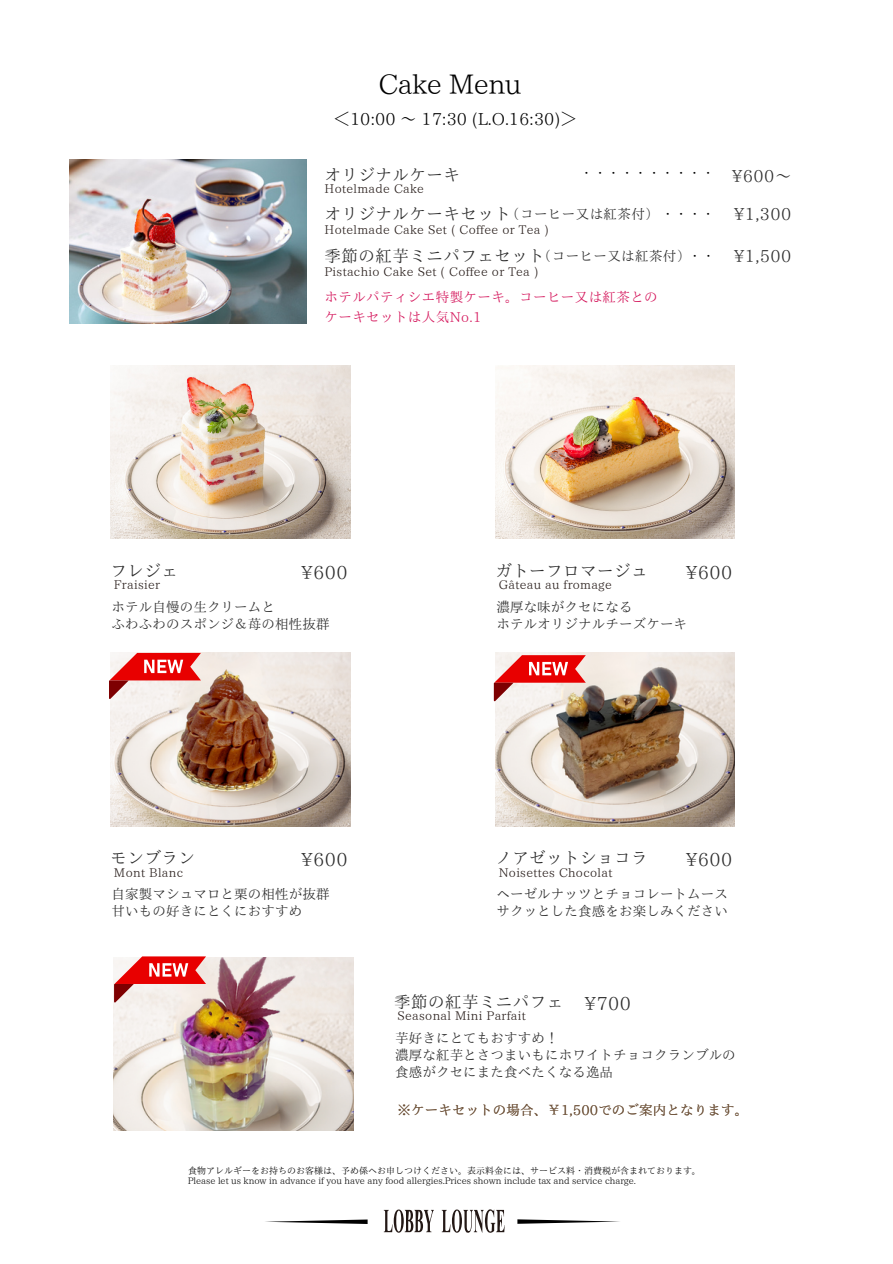
<style>
.page{position:relative;width:893px;height:1264px;background:#fff}
.page>*{position:absolute;margin:0;border:0;box-sizing:border-box;transform-origin:0 0}
.t1{font:27px "IP Aex Mincho";letter-spacing:-.015em;color:#000}
.t2{font:18px "IP Aex Mincho";letter-spacing:.03em;color:#2b2b2b}
.t3{font:16.5px "IP Aex Mincho";letter-spacing:.03em;color:#2b2b2b}
.t4{font:16.5px "IP Aex Mincho";color:#000}
.t5{font:13.5px "IP Aex Mincho";letter-spacing:.01em;color:#2b2b2b}
.t6{font:13.5px "IP Aex Mincho";letter-spacing:.03em;color:#d4145a}
.t7{font:13.5px "IP Aex Mincho";letter-spacing:.01em;color:#71563e}
.t8{font:13.5px "IP Aex Mincho";letter-spacing:.03em;color:#2b2b2b}
.t9{font:13.5px "IP Aex Mincho";color:#000}
.t10{font:12px "IP Aex Mincho";letter-spacing:.03em;color:#231815}
.t11{font:9px "IP Aex Mincho";color:#000}
.s1{color:#000}
</style>
<div class="page">
<svg style="left:265px;top:1219px;width:102px;height:4px"></svg>
<svg style="left:517px;top:1219px;width:103px;height:4px"></svg>
<svg style="left:384px;top:1209px;width:50px;height:23px"></svg>
<svg style="left:441px;top:1209px;width:63px;height:23px"></svg>
<img style="left:70px;top:159px;width:237px;height:164px">
<img style="left:110px;top:365px;width:240px;height:173px">
<img style="left:495px;top:365px;width:239px;height:173px">
<img style="left:110px;top:653px;width:240px;height:173px">
<img style="left:495px;top:653px;width:239px;height:173px">
<img style="left:114px;top:957px;width:239px;height:173px">
<svg style="left:109px;top:653px;width:92px;height:46px"></svg>
<svg style="left:494px;top:655px;width:91px;height:46px"></svg>
<svg style="left:114px;top:956px;width:92px;height:46px"></svg>
<p class="t1" style="left:378px;top:70px;width:144px">Cake Menu</p>
<p class="t4" style="left:333px;top:110px;width:245px">＜10:00 ～ 17:30 (L.O.16:30)＞</p>
<p class="t3" style="left:324px;top:167px;width:137px">オリジナルケーキ</p>
<p class="t9" style="left:580px;top:166px;width:136px">・・・・・・・・・・</p>
<p class="t3" style="left:732px;top:167px;width:58px">¥600～</p>
<p class="t10" style="left:324px;top:182px;width:101px">Hotelmade Cake</p>
<p class="t3" style="left:324px;top:206px;width:188px">オリジナルケーキセット</p>
<p class="t8" style="left:506px;top:207px;width:210px">（コーヒー又は紅茶付）<span class="s1">・・・・</span></p>
<p class="t3" style="left:734px;top:206px;width:59px">¥1,300</p>
<p class="t10" style="left:324px;top:223px;width:226px">Hotelmade Cake Set ( Coffee or Tea )</p>
<p class="t3" style="left:324px;top:248px;width:222px">季節の紅芋ミニパフェセット</p>
<p class="t8" style="left:538px;top:249px;width:154px">（コーヒー又は紅茶付）</p>
<p class="t9" style="left:688px;top:249px;width:28px">・・</p>
<p class="t3" style="left:734px;top:248px;width:59px">¥1,500</p>
<p class="t10" style="left:324px;top:265px;width:215px">Pistachio Cake Set ( Coffee or Tea )</p>
<p class="t6" style="left:324px;top:290px;width:335px">ホテルパティシエ特製ケーキ。コーヒー又は紅茶との</p>
<p class="t6" style="left:324px;top:310px;width:158px">ケーキセットは人気No.1</p>
<p class="t3" style="left:110px;top:562px;width:69px">フレジェ</p>
<p class="t2" style="left:301px;top:563px;width:48px">¥600</p>
<p class="t10" style="left:114px;top:578px;width:48px">Fraisier</p>
<p class="t5" style="left:112px;top:600px;width:165px">ホテル自慢の生クリームと</p>
<p class="t5" style="left:112px;top:617px;width:219px">ふわふわのスポンジ＆苺の相性抜群</p>
<p class="t3" style="left:495px;top:562px;width:154px">ガトーフロマージュ</p>
<p class="t2" style="left:686px;top:563px;width:48px">¥600</p>
<p class="t10" style="left:498px;top:578px;width:115px">Gâteau au fromage</p>
<p class="t5" style="left:496px;top:600px;width:138px">濃厚な味がクセになる</p>
<p class="t5" style="left:496px;top:617px;width:192px">ホテルオリジナルチーズケーキ</p>
<p class="t3" style="left:110px;top:849px;width:86px">モンブラン</p>
<p class="t2" style="left:301px;top:850px;width:48px">¥600</p>
<p class="t10" style="left:114px;top:866px;width:71px">Mont Blanc</p>
<p class="t5" style="left:112px;top:887px;width:219px">自家製マシュマロと栗の相性が抜群</p>
<p class="t5" style="left:112px;top:904px;width:192px">甘いもの好きにとくにおすすめ</p>
<p class="t3" style="left:495px;top:849px;width:154px">ノアゼットショコラ</p>
<p class="t2" style="left:686px;top:850px;width:48px">¥600</p>
<p class="t10" style="left:498px;top:866px;width:115px">Noisettes Chocolat</p>
<p class="t5" style="left:496px;top:887px;width:233px">ヘーゼルナッツとチョコレートムース</p>
<p class="t5" style="left:496px;top:904px;width:233px">サクッとした食感をお楽しみください</p>
<p class="t3" style="left:394px;top:993px;width:171px">季節の紅芋ミニパフェ</p>
<p class="t2" style="left:585px;top:993px;width:48px">¥700</p>
<p class="t10" style="left:397px;top:1009px;width:130px">Seasonal Mini Parfait</p>
<p class="t5" style="left:395px;top:1030px;width:165px">芋好きにとてもおすすめ！</p>
<p class="t5" style="left:395px;top:1047px;width:342px">濃厚な紅芋とさつまいもにホワイトチョコクランブルの</p>
<p class="t5" style="left:395px;top:1064px;width:219px">食感がクセにまた食べたくなる逸品</p>
<p class="t7" style="left:397px;top:1102px;width:352px">※ケーキセットの場合、￥1,500でのご案内となります。</p>
<p class="t11" style="left:188px;top:1165px;width:514px">食物アレルギーをお持ちのお客様は、予め係へお申しつけください。表示料金には、サービス料・消費税が含まれております。</p>
<p class="t11" style="left:188px;top:1176px;width:449px">Please let us know in advance if you have any food allergies.Prices shown include tax and service charge.</p>
</div>
